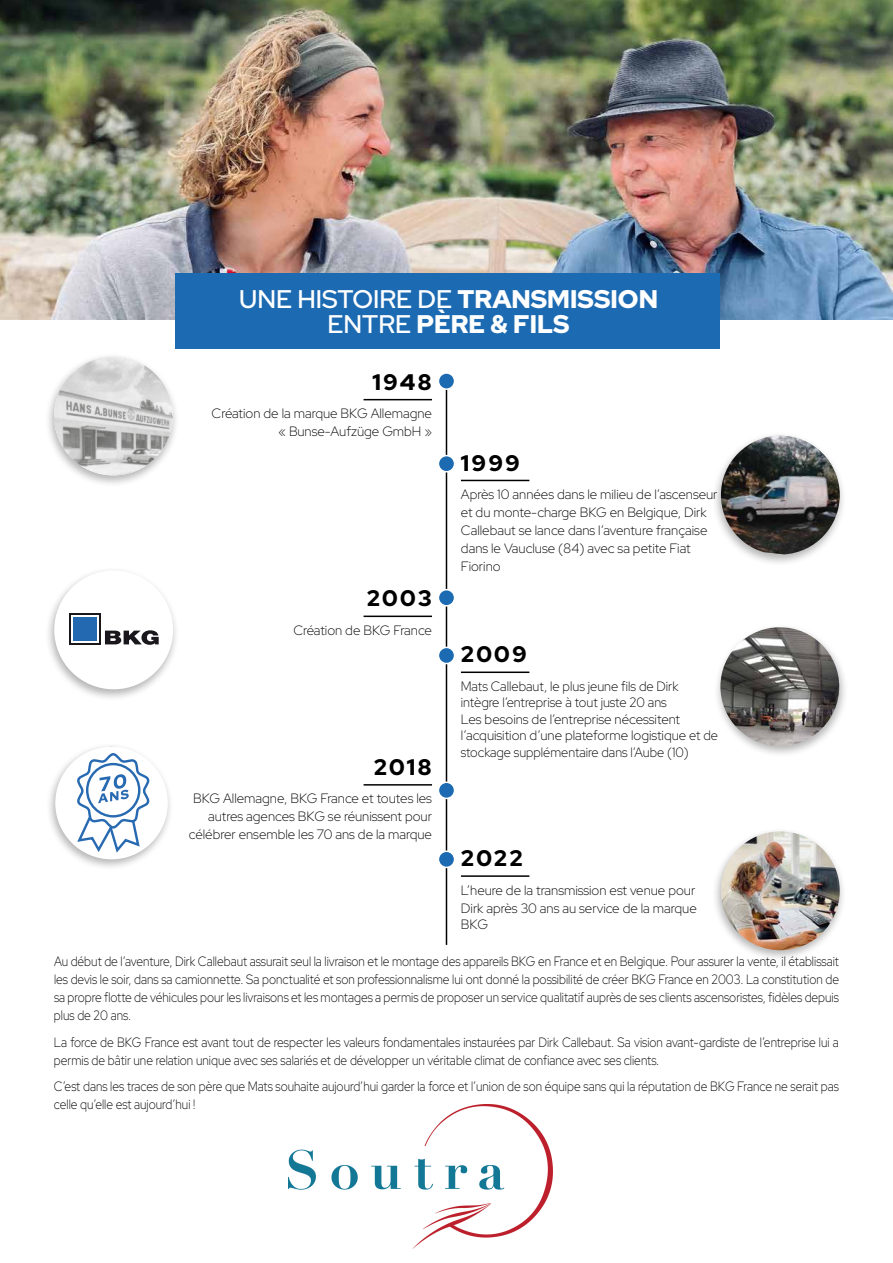
<style>
.page{position:relative;width:893px;height:1263px;background:#fff}
.page>*{position:absolute;margin:0;border:0;box-sizing:border-box;transform-origin:0 0}
.t1{font:900 25.5px/25.5px "Red Hat Display";color:#fff;text-align:center}
.t2{font:900 22.5px "Red Hat Display";letter-spacing:.1em;color:#000}
.t3{font:300 13.5px/18px "Red Hat Display";color:#000;scale:.9 1}
.t4{font:300 13.5px/18px "Red Hat Display";color:#000}
.s1{font-weight:500}
</style>
<div class="page">
<div style="left:713px;top:623px;width:135px;height:135px;background:#000;opacity:.3"></div>
<img style="left:720px;top:627px;width:119px;height:119px;border-radius:59px">
<img style="left:0;top:0;width:893px;height:319px">
<hr style="left:446px;top:381px;width:1px;height:564px;background:#000">
<div style="left:438px;top:373px;width:17px;height:16px;background:#1c6ab2;border-radius:50%"></div>
<div style="left:438px;top:372px;width:17px;height:18px;border:2px solid #fff;border-radius:50%"></div>
<div style="left:438px;top:590px;width:17px;height:16px;background:#1c6ab2;border-radius:50%"></div>
<div style="left:438px;top:589px;width:17px;height:17px;border:2px solid #fff;border-radius:50%"></div>
<div style="left:438px;top:782px;width:17px;height:16px;background:#1c6ab2;border-radius:50%"></div>
<div style="left:438px;top:781px;width:17px;height:18px;border:2px solid #fff;border-radius:50%"></div>
<div style="left:438px;top:456px;width:17px;height:16px;background:#1c6ab2;border-radius:50%"></div>
<div style="left:438px;top:455px;width:17px;height:17px;border:2px solid #fff;border-radius:50%"></div>
<div style="left:438px;top:647px;width:17px;height:16px;background:#1c6ab2;border-radius:50%"></div>
<div style="left:438px;top:647px;width:17px;height:17px;border:2px solid #fff;border-radius:50%"></div>
<div style="left:438px;top:851px;width:17px;height:16px;background:#1c6ab2;border-radius:50%"></div>
<div style="left:438px;top:850px;width:17px;height:18px;border:2px solid #fff;border-radius:50%"></div>
<hr style="left:364px;top:399px;width:68px;height:1px;background:#000">
<hr style="left:364px;top:615px;width:68px;height:2px;background:#000">
<hr style="left:364px;top:784px;width:68px;height:2px;background:#000">
<hr style="left:461px;top:480px;width:68px;height:1px;background:#000">
<hr style="left:461px;top:671px;width:68px;height:2px;background:#000">
<hr style="left:461px;top:875px;width:68px;height:2px;background:#000">
<div style="left:711px;top:431px;width:135px;height:135px;background:#000;opacity:.3"></div>
<img style="left:721px;top:436px;width:119px;height:118px">
<div style="left:711px;top:827px;width:135px;height:135px;background:#000;opacity:.3"></div>
<img style="left:721px;top:831px;width:119px;height:119px;border-radius:59px">
<div style="left:46px;top:743px;width:129px;height:129px;background:#000;opacity:.3"></div>
<div style="left:55px;top:747px;width:113px;height:112px;background:#fff;border-radius:50%"></div>
<svg style="left:74px;top:750px;width:78px;height:109px"></svg>
<div style="left:45px;top:566px;width:135px;height:135px;background:#000;opacity:.3"></div>
<div style="left:54px;top:570px;width:119px;height:119px;background:#fff;border-radius:50%"></div>
<svg style="left:69px;top:613px;width:31px;height:31px"></svg>
<svg style="left:71px;top:615px;width:27px;height:27px"></svg>
<div style="left:73px;top:616px;width:23px;height:24px;background:#2369b1"></div>
<svg style="left:105px;top:630px;width:54px;height:15px"></svg>
<div style="left:44px;top:352px;width:135px;height:135px;background:#000;opacity:.3"></div>
<img style="left:54px;top:357px;width:119px;height:118px;border-radius:59px">
<div style="left:175px;top:274px;width:544px;height:75px;background:#1c6ab2"></div>
<img style="left:288px;top:1104px;width:264px;height:144px">
<h1 class="t1" style="left:239px;top:285px;width:420px"><span class="s1">UNE HISTOIRE DE</span> TRANSMISSION<br><span class="s1">ENTRE</span> PÈRE &amp; FILS</h1>
<h2 class="t2" style="left:372px;top:367px;width:61px">1948</h2>
<p class="t4" style="left:212px;top:404px;width:222px;text-align:right">Création de la marque BKG Allemagne « Bunse-Aufzüge GmbH »</p>
<h2 class="t2" style="left:367px;top:584px;width:67px">2003</h2>
<p class="t4" style="left:293px;top:621px;width:140px">Création de BKG France</p>
<h2 class="t2" style="left:374px;top:752px;width:60px">2018</h2>
<p class="t4" style="left:189px;top:789px;width:245px;text-align:right">BKG Allemagne, BKG France et toutes les autres agences BKG se réunissent pour célébrer ensemble les 70 ans de la marque</p>
<h2 class="t2" style="left:461px;top:448px;width:60px">1999</h2>
<p class="t4" style="left:461px;top:485px;width:258px">Après 10 années dans le milieu de l’ascenseur et du monte-charge BKG en Belgique, Dirk Callebaut se lance dans l’aventure française dans le Vaucluse (84) avec sa petite Fiat Fiorino</p>
<h2 class="t2" style="left:461px;top:640px;width:67px">2009</h2>
<p class="t4" style="left:461px;top:677px;width:258px;line-height:16.5px">Mats Callebaut, le plus jeune fils de Dirk intègre l’entreprise à tout juste 20 ans<br>Les besoins de l’entreprise nécessitent l’acquisition d’une plateforme logistique et de stockage supplémentaire dans l’Aube (10)</p>
<h2 class="t2" style="left:461px;top:844px;width:63px">2022</h2>
<p class="t4" style="left:461px;top:880px;width:237px">L’heure de la transmission est venue pour<br>Dirk après 30 ans au service de la marque</p>
<p class="t4" style="left:461px;top:915px;width:29px">BKG</p>
<p class="t3" style="left:54px;top:952px;width:874px;text-align:justify">Au début de l’aventure, Dirk Callebaut assurait seul la livraison et le montage des appareils BKG en France et en Belgique. Pour assurer la vente, il établissait les devis le soir, dans sa camionnette. Sa ponctualité et son professionnalisme lui ont donné la possibilité de créer BKG France en 2003. La constitution de sa propre flotte de véhicules pour les livraisons et les montages a permis de proposer un service qualitatif auprès de ses clients ascensoristes, fidèles depuis plus de 20 ans.</p>
<p class="t3" style="left:54px;top:1033px;width:874px">La force de BKG France est avant tout de respecter les valeurs fondamentales instaurées par Dirk Callebaut. Sa vision avant-gardiste de l’entreprise lui a permis de bâtir une relation unique avec ses salariés et de développer un véritable climat de confiance avec ses clients.</p>
<p class="t3" style="left:54px;top:1077px;width:874px">C’est dans les traces de son père que Mats souhaite aujourd’hui garder la force et l’union de son équipe sans qui la réputation de BKG France ne serait pas celle qu’elle est aujourd’hui !</p>
</div>
